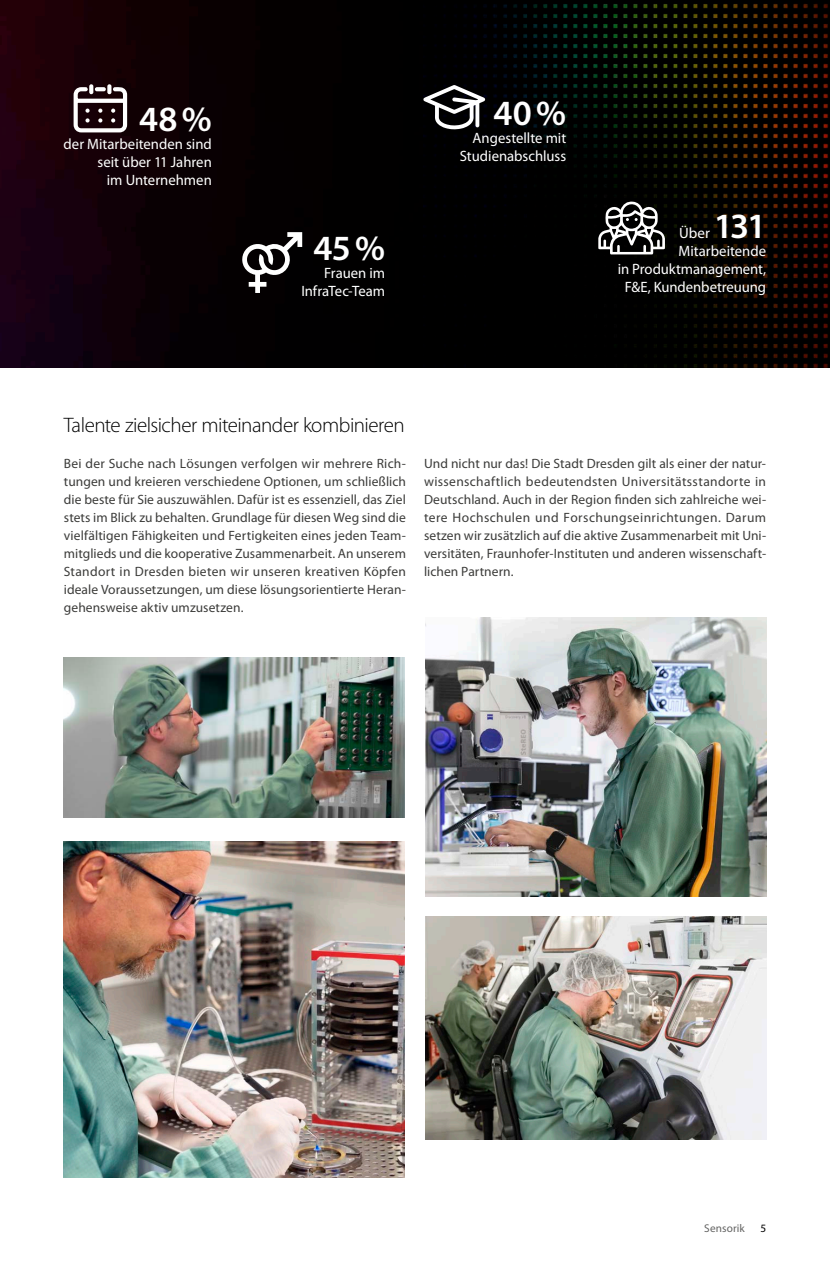
<style>
.page{position:relative;width:830px;height:1263px;background:#fff}
.page>*{position:absolute;margin:0;border:0;box-sizing:border-box;transform-origin:0 0}
.t1{font:600 35.55px "Myriad Pro";letter-spacing:-.02em;color:#fff}
.t2{font:300 21px "Myriad Pro";letter-spacing:-.025em;color:#000}
.t3{font:15px/18px "Myriad Pro";color:#fff;text-align:right}
.t4{font:13.5px/18px "Myriad Pro";letter-spacing:.005em;color:#3c3c3a;text-align:justify}
.t5{font:11.25px "Myriad Pro";letter-spacing:.01em;color:#636362}
.t6{font:11.25px "Myriad Pro";color:#000}
</style>
<div class="page">
<img style="left:0;top:0;width:423px;height:368px">
<img style="left:423px;top:0;width:406px;height:368px">
<img style="left:425px;top:618px;width:340px;height:278px">
<img style="left:64px;top:658px;width:340px;height:159px">
<img style="left:64px;top:842px;width:340px;height:336px">
<img style="left:425px;top:916px;width:340px;height:224px">
<svg style="left:241px;top:232px;width:61px;height:61px"></svg>
<svg style="left:423px;top:85px;width:62px;height:45px"></svg>
<svg style="left:598px;top:201px;width:66px;height:53px"></svg>
<svg style="left:73px;top:60px;width:55px;height:73px"></svg>
<h1 class="t1" style="left:139px;top:96px;width:74px">48%</h1>
<p class="t3" style="left:64px;top:135px;width:150px">der Mitarbeitenden sind seit über 11 Jahren<br>im Unternehmen</p>
<h1 class="t1" style="left:313px;top:225px;width:73px">45%</h1>
<p class="t3" style="left:301px;top:264px;width:85px">Frauen im<br>InfraTec-Team</p>
<h1 class="t1" style="left:493px;top:90px;width:74px">40%</h1>
<p class="t3" style="left:460px;top:129px;width:108px">Angestellte mit<br>Studienabschluss</p>
<p class="t3" style="left:679px;top:224px;width:32px">Über</p>
<h1 class="t1" style="left:713px;top:203px;width:54px">131</h1>
<p class="t3" style="left:617px;top:242px;width:150px">Mitarbeitende<br>in Produktmanagement,<br>F&amp;E, Kundenbetreuung</p>
<h2 class="t2" style="left:64px;top:412px;width:342px">Talente zielsicher miteinander kombinieren</h2>
<p class="t4" style="left:64px;top:455px;width:343px">Bei der Suche nach Lösungen verfolgen wir mehrere Rich&shy;tungen und kreieren verschiedene Optionen, um schließlich die beste für Sie auszuwählen. Dafür ist es essenziell, das Ziel stets im Blick zu behalten. Grundlage für diesen Weg sind die vielfältigen Fähigkeiten und Fertigkeiten eines jeden Team&shy;mitglieds und die kooperative Zusammenarbeit. An unserem Standort in Dresden bieten wir unseren kreativen Köpfen ideale Voraussetzungen, um diese lösungsorientierte Heran&shy;gehensweise aktiv umzusetzen.</p>
<p class="t4" style="left:424px;top:455px;width:343px">Und nicht nur das! Die Stadt Dresden gilt als einer der natur&shy;wissenschaftlich bedeutendsten Universitätsstandorte in Deutschland. Auch in der Region finden sich zahlreiche wei&shy;tere Hochschulen und Forschungseinrichtungen. Darum setzen wir zusätzlich auf die aktive Zusammenarbeit mit Uni&shy;versitäten, Fraunhofer-Instituten und anderen wissenschaft&shy;lichen Partnern.</p>
<p class="t5" style="left:704px;top:1222px;width:42px">Sensorik</p>
<p class="t6" style="left:760px;top:1222px;width:7px">5</p>
</div>
